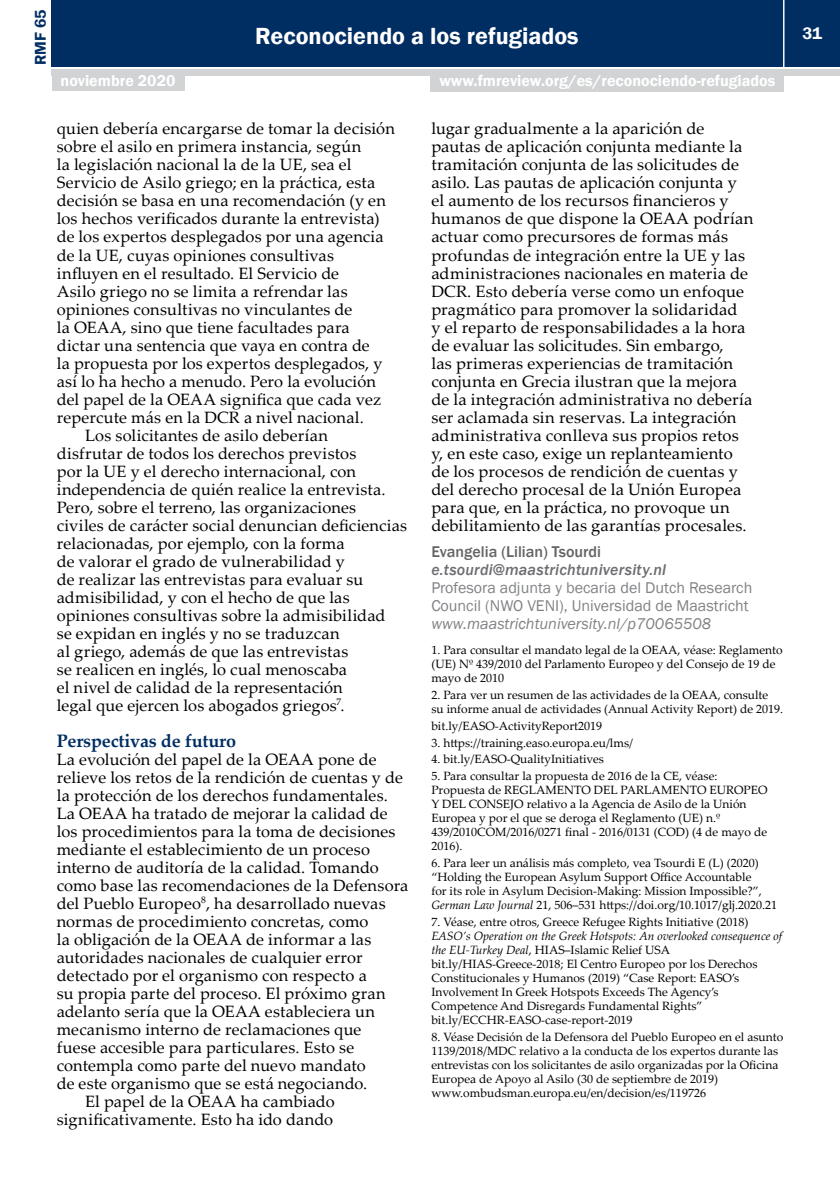
<style>
.page{position:relative;width:840px;height:1191px;background:#fff}
.page>*{position:absolute;margin:0;border:0;box-sizing:border-box;transform-origin:0 0}
.t1{font:600 24px "Franklin Gothic";color:#fff}
.t2{font:700 18px "Palatino Linotype";letter-spacing:-.01em;color:#002d62}
.t3{font:600 17px "Franklin Gothic";color:#fff}
.t4{font:16.4px/18px "Palatino Linotype";letter-spacing:.01em;color:#000}
.t5{font:16px/18px "Franklin Gothic";color:#808285}
.t6{font:600 16px "Franklin Gothic";color:#fff}
.t7{font:italic 16px "Franklin Gothic";color:#808285}
.t8{font:italic 500 16px "Franklin Gothic";letter-spacing:.01em;color:#6d6e71}
.t9{font:500 16px "Franklin Gothic";color:#636466}
.t10{font:600 16px "Franklin Gothic";color:#002d62}
.t11{font:12px/14px "Palatino Linotype";color:#000}
.s1{font-style:italic}
</style>
<div class="page">
<div style="left:52px;top:0;width:787px;height:66px;background:#002d62"></div>
<div style="left:52px;top:69px;width:787px;height:6px;background:#d1d3d4"></div>
<hr style="left:782px;top:0;width:2px;height:68px;background:#fff">
<div style="left:52px;top:73px;width:132px;height:18px;background:#d1d3d4"></div>
<div style="left:430px;top:74px;width:353px;height:18px;background:#d1d3d4"></div>
<p class="t10" style="left:31px;top:65px;width:57px;rotate:-90deg">RMF 65</p>
<h1 class="t1" style="left:255px;top:22px;width:325px">Reconociendo a los refugiados</h1>
<p class="t3" style="left:801px;top:23px;width:21px">31</p>
<p class="t6" style="left:61px;top:71px;width:116px">noviembre 2020</p>
<p class="t6" style="left:439px;top:71px;width:337px">www.fmreview.org/es/reconociendo-refugiados</p>
<p class="t4" style="left:57px;top:119px;width:339px">quien debería encargarse de tomar la decisión</p>
<p class="t4" style="left:57px;top:137px;width:306px">sobre el asilo en primera instancia, según</p>
<p class="t4" style="left:57px;top:155px;width:296px">la legislación nacional la de la UE, sea el</p>
<p class="t4" style="left:57px;top:173px;width:320px">Servicio de Asilo griego; en la práctica, esta</p>
<p class="t4" style="left:57px;top:191px;width:330px">decisión se basa en una recomendación (y en</p>
<p class="t4" style="left:57px;top:209px;width:324px">los hechos verificados durante la entrevista)</p>
<p class="t4" style="left:57px;top:227px;width:328px">de los expertos desplegados por una agencia</p>
<p class="t4" style="left:57px;top:245px;width:279px">de la UE, cuyas opiniones consultivas</p>
<p class="t4" style="left:57px;top:263px;width:284px">influyen en el resultado. El Servicio de</p>
<p class="t4" style="left:57px;top:281px;width:292px">Asilo griego no se limita a refrendar las</p>
<p class="t4" style="left:57px;top:299px;width:297px">opiniones consultivas no vinculantes de</p>
<p class="t4" style="left:57px;top:317px;width:294px">la OEAA, sino que tiene facultades para</p>
<p class="t4" style="left:57px;top:335px;width:314px">dictar una sentencia que vaya en contra de</p>
<p class="t4" style="left:57px;top:353px;width:327px">la propuesta por los expertos desplegados, y</p>
<p class="t4" style="left:57px;top:371px;width:320px">así lo ha hecho a menudo. Pero la evolución</p>
<p class="t4" style="left:57px;top:389px;width:326px">del papel de la OEAA significa que cada vez</p>
<p class="t4" style="left:57px;top:407px;width:308px">repercute más en la DCR a nivel nacional.</p>
<p class="t4" style="left:85px;top:425px;width:244px">Los solicitantes de asilo deberían</p>
<p class="t4" style="left:57px;top:443px;width:301px">disfrutar de todos los derechos previstos</p>
<p class="t4" style="left:57px;top:461px;width:301px">por la UE y el derecho internacional, con</p>
<p class="t4" style="left:57px;top:479px;width:330px">independencia de quién realice la entrevista.</p>
<p class="t4" style="left:57px;top:497px;width:301px">Pero, sobre el terreno, las organizaciones</p>
<p class="t4" style="left:57px;top:515px;width:352px">civiles de carácter social denuncian deficiencias</p>
<p class="t4" style="left:57px;top:533px;width:289px">relacionadas, por ejemplo, con la forma</p>
<p class="t4" style="left:57px;top:551px;width:289px">de valorar el grado de vulnerabilidad y</p>
<p class="t4" style="left:57px;top:569px;width:308px">de realizar las entrevistas para evaluar su</p>
<p class="t4" style="left:57px;top:587px;width:294px">admisibilidad, y con el hecho de que las</p>
<p class="t4" style="left:57px;top:605px;width:330px">opiniones consultivas sobre la admisibilidad</p>
<p class="t4" style="left:57px;top:623px;width:284px">se expidan en inglés y no se traduzcan</p>
<p class="t4" style="left:57px;top:641px;width:293px">al griego, además de que las entrevistas</p>
<p class="t4" style="left:57px;top:659px;width:292px">se realicen en inglés, lo cual menoscaba</p>
<p class="t4" style="left:57px;top:677px;width:287px">el nivel de calidad de la representación</p>
<p class="t4" style="left:57px;top:695px;width:289px">legal que ejercen los abogados griegos<sup>7</sup>.</p>
<p class="t2" style="left:57px;top:727px;width:181px">Perspectivas de futuro</p>
<p class="t4" style="left:57px;top:749px;width:321px">La evolución del papel de la OEAA pone de</p>
<p class="t4" style="left:57px;top:767px;width:347px">relieve los retos de la rendición de cuentas y de</p>
<p class="t4" style="left:57px;top:785px;width:332px">la protección de los derechos fundamentales.</p>
<p class="t4" style="left:57px;top:803px;width:332px">La OEAA ha tratado de mejorar la calidad de</p>
<p class="t4" style="left:57px;top:821px;width:340px">los procedimientos para la toma de decisiones</p>
<p class="t4" style="left:57px;top:839px;width:314px">mediante el establecimiento de un proceso</p>
<p class="t4" style="left:57px;top:857px;width:323px">interno de auditoría de la calidad. Tomando</p>
<p class="t4" style="left:57px;top:875px;width:353px">como base las recomendaciones de la Defensora</p>
<p class="t4" style="left:57px;top:893px;width:330px">del Pueblo Europeo<sup>8</sup>, ha desarrollado nuevas</p>
<p class="t4" style="left:57px;top:911px;width:313px">normas de procedimiento concretas, como</p>
<p class="t4" style="left:57px;top:929px;width:316px">la obligación de la OEAA de informar a las</p>
<p class="t4" style="left:57px;top:947px;width:307px">autoridades nacionales de cualquier error</p>
<p class="t4" style="left:57px;top:965px;width:311px">detectado por el organismo con respecto a</p>
<p class="t4" style="left:57px;top:983px;width:330px">su propia parte del proceso. El próximo gran</p>
<p class="t4" style="left:57px;top:1001px;width:319px">adelanto sería que la OEAA estableciera un</p>
<p class="t4" style="left:57px;top:1019px;width:306px">mecanismo interno de reclamaciones que</p>
<p class="t4" style="left:57px;top:1037px;width:299px">fuese accesible para particulares. Esto se</p>
<p class="t4" style="left:57px;top:1055px;width:310px">contempla como parte del nuevo mandato</p>
<p class="t4" style="left:57px;top:1073px;width:312px">de este organismo que se está negociando.</p>
<p class="t4" style="left:85px;top:1091px;width:251px">El papel de la OEAA ha cambiado</p>
<p class="t4" style="left:57px;top:1109px;width:278px">significativamente. Esto ha ido dando</p>
<p class="t4" style="left:431px;top:119px;width:323px">lugar gradualmente a la aparición de pautas de aplicación conjunta mediante la tramitación conjunta de las solicitudes de asilo. Las pautas de aplicación conjunta y el aumento de los recursos financieros y humanos de que dispone la OEAA podrían actuar como precursores de formas más profundas de integración entre la UE y las administraciones nacionales en materia de DCR. Esto debería verse como un enfoque pragmático para promover la solidaridad<br>y el reparto de responsabilidades a la hora de evaluar las solicitudes. Sin embargo,<br>las primeras experiencias de tramitación conjunta en Grecia ilustran que la mejora de la integración administrativa no debería ser aclamada sin reservas. La integración administrativa conlleva sus propios retos y, en este caso, exige un replanteamiento de los procesos de rendición de cuentas y del derecho procesal de la Unión Europea para que, en la práctica, no provoque un debilitamiento de las garantías procesales.</p>
<p class="t9" style="left:431px;top:542px;width:171px">Evangelia (Lilian) Tsourdi</p>
<p class="t8" style="left:431px;top:560px;width:236px">e.tsourdi@maastrichtuniversity.nl</p>
<p class="t5" style="left:431px;top:579px;width:322px">Profesora adjunta y becaria del Dutch Research<br>Council (NWO VENI), Universidad de Maastricht</p>
<p class="t7" style="left:431px;top:614px;width:281px">www.maastrichtuniversity.nl/p70065508</p>
<p class="t11" style="left:431px;top:642px;width:352px">1. Para consultar el mandato legal de la OEAA, véase: Reglamento (UE) Nº 439/2010 del Parlamento Europeo y del Consejo de 19 de mayo de 2010</p>
<p class="t11" style="left:431px;top:687px;width:353px">2. Para ver un resumen de las actividades de la OEAA, consulte su informe anual de actividades (Annual Activity Report) de 2019.</p>
<p class="t11" style="left:431px;top:718px;width:172px">bit.ly/EASO-ActivityReport2019</p>
<p class="t11" style="left:431px;top:735px;width:203px">3. https://training.easo.europa.eu/lms/</p>
<p class="t11" style="left:431px;top:752px;width:174px">4. bit.ly/EASO-QualityInitiatives</p>
<p class="t11" style="left:431px;top:768px;width:337px">5. Para consultar la propuesta de 2016 de la CE, véase:<br>Propuesta de REGLAMENTO DEL PARLAMENTO EUROPEO Y DEL CONSEJO relativo a la Agencia de Asilo de la Unión Europea y por el que se deroga el Reglamento (UE) n.º 439/2010COM/2016/0271 final - 2016/0131 (COD) (4 de mayo de 2016).</p>
<p class="t11" style="left:431px;top:855px;width:347px">6. Para leer un análisis más completo, vea Tsourdi E (L) (2020) “Holding the European Asylum Support Office Accountable<br>for its role in Asylum Decision-Making: Mission Impossible?”, <span class="s1">German Law Journal</span> 21, 506–531 https://doi.org/10.1017/glj.2020.21</p>
<p class="t11" style="left:431px;top:914px;width:318px">7. Véase, entre otros, Greece Refugee Rights Initiative (2018)</p>
<p class="t11" style="left:431px;top:928px;width:352px"><span class="s1">EASO’s Operation on the Greek Hotspots: An overlooked consequence of the EU-Turkey Deal</span>, HIAS–Islamic Relief USA bit.ly/HIAS-Greece-2018; El Centro Europeo por los Derechos Constitucionales y Humanos (2019) “Case Report: EASO’s Involvement In Greek Hotspots Exceeds The Agency’s Competence And Disregards Fundamental Rights” bit.ly/ECCHR-EASO-case-report-2019</p>
<p class="t11" style="left:431px;top:1029px;width:353px">8. Véase Decisión de la Defensora del Pueblo Europeo en el asunto 1139/2018/MDC relativo a la conducta de los expertos durante las entrevistas con los solicitantes de asilo organizadas por la Oficina Europea de Apoyo al Asilo (30 de septiembre de 2019) www.ombudsman.europa.eu/en/decision/es/119726</p>
</div>
